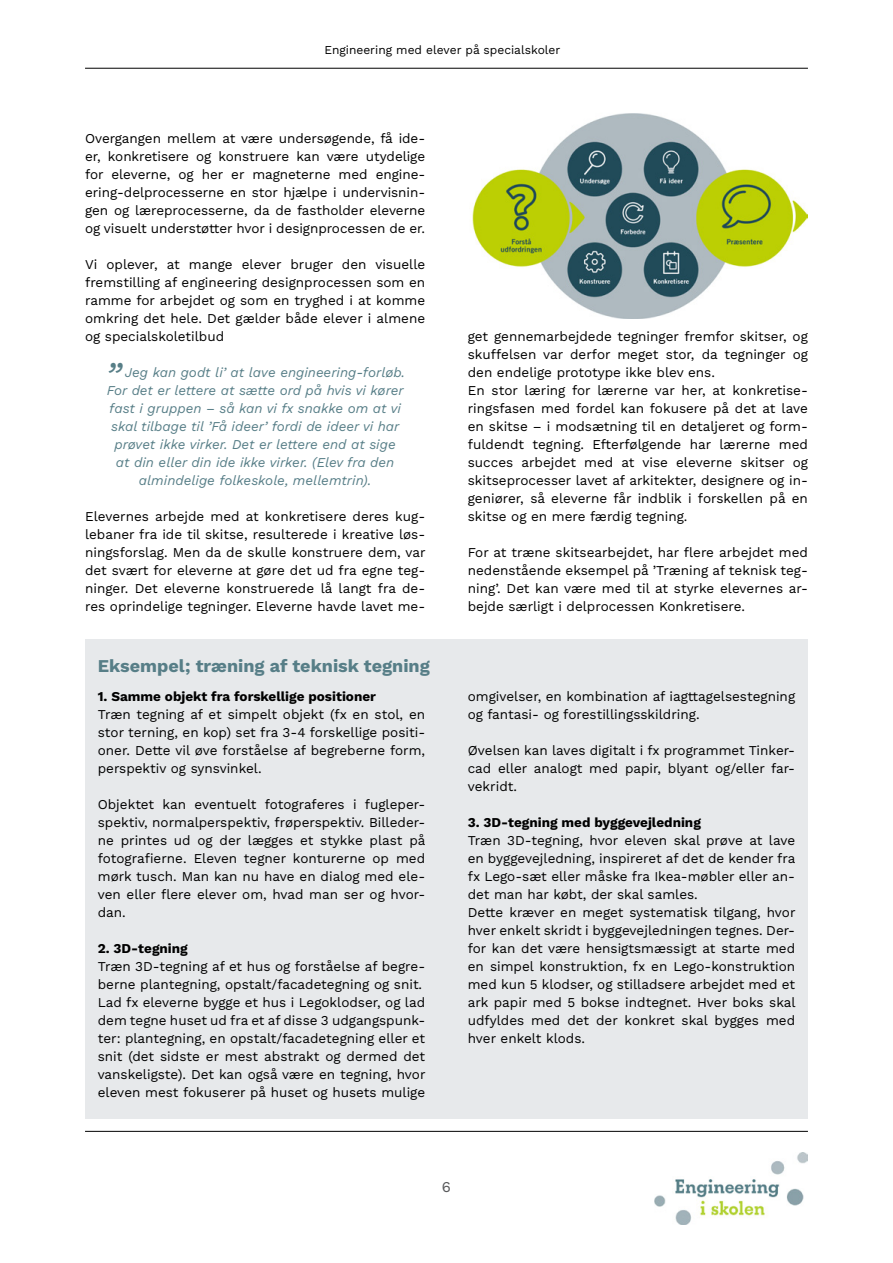
<style>
.page{position:relative;width:893px;height:1263px;background:#fff}
.page>*{position:absolute;margin:0;border:0;box-sizing:border-box;transform-origin:0 0}
.t1{font:italic 37.5px "Work Sans";color:#577e87}
.t2{font:700 18px "Work Sans";color:#577e87}
.t3{font:15px "Work Sans";color:#58595b}
.t4{font:13.5px/18px "Work Sans";color:#000;text-align:justify}
.t5{font:italic 13.5px "Work Sans";color:#577e87}
.t6{font:700 13.5px "Work Sans";color:#000}
.t7{font:12px "Work Sans";color:#000}
</style>
<div class="page">
<img style="left:654px;top:1152px;width:154px;height:73px">
<hr style="left:85px;top:1131px;width:723px;height:1px;background:#000">
<hr style="left:85px;top:68px;width:723px;height:1px;background:#000">
<img style="left:472px;top:113px;width:336px;height:206px">
<div style="left:85px;top:639px;width:723px;height:479px;background:#e7e9eb"></div>
<p class="t7" style="left:324px;top:40px;width:238px">Engineering med elever på specialskoler</p>
<p class="t4" style="left:85px;top:129px;width:342px">Overgangen mellem at være undersøgende, få ide&shy;er, konkretisere og konstruere kan være utydelige for eleverne, og her er magneterne med engine&shy;ering-delprocesserne en stor hjælpe i undervisnin&shy;gen og læreprocesserne, da de fastholder eleverne og visuelt understøtter hvor i designprocessen de er.</p>
<p class="t4" style="left:85px;top:255px;width:342px">Vi oplever, at mange elever bruger den visuelle fremstilling af engineering designprocessen som en ramme for arbejdet og som en tryghed i at komme omkring det hele. Det gælder både elever i almene og specialskoletilbud</p>
<h1 class="t1" style="left:105px;top:348px;width:17px">”</h1>
<p class="t5" style="left:125px;top:362px;width:282px">Jeg kan godt li’ at lave engineering-forløb.</p>
<p class="t5" style="left:107px;top:380px;width:298px">For det er lettere at sætte ord på hvis vi kører</p>
<p class="t5" style="left:109px;top:398px;width:293px">fast i gruppen – så kan vi fx snakke om at vi</p>
<p class="t5" style="left:111px;top:416px;width:290px">skal tilbage til ’Få ideer’ fordi de ideer vi har</p>
<p class="t5" style="left:115px;top:434px;width:283px">prøvet ikke virker. Det er lettere end at sige</p>
<p class="t5" style="left:116px;top:452px;width:280px">at din eller din ide ikke virker. (Elev fra den</p>
<p class="t5" style="left:139px;top:470px;width:234px">almindelige folkeskole, mellemtrin).</p>
<p class="t4" style="left:85px;top:507px;width:342px">Elevernes arbejde med at konkretisere deres kug&shy;lebaner fra ide til skitse, resulterede i kreative løs&shy;ningsforslag. Men da de skulle konstruere dem, var det svært for eleverne at gøre det ud fra egne teg&shy;ninger. Det eleverne konstruerede lå langt fra de&shy;res oprindelige tegninger. Eleverne havde lavet me-</p>
<h2 class="t2" style="left:98px;top:652px;width:334px">Eksempel; træning af teknisk tegning</h2>
<p class="t6" style="left:98px;top:686px;width:280px">1. Samme objekt fra forskellige positioner</p>
<p class="t4" style="left:98px;top:705px;width:329px">Træn tegning af et simpelt objekt (fx en stol, en stor terning, en kop) set fra 3-4 forskellige positi&shy;oner. Dette vil øve forståelse af begreberne form, perspektiv og synsvinkel.</p>
<p class="t4" style="left:98px;top:795px;width:329px">Objektet kan eventuelt fotograferes i fugleper&shy;spektiv, normalperspektiv, frøperspektiv. Billeder&shy;ne printes ud og der lægges et stykke plast på fotografierne. Eleven tegner konturerne op med mørk tusch. Man kan nu have en dialog med ele&shy;ven eller flere elever om, hvad man ser og hvor&shy;dan.</p>
<p class="t6" style="left:98px;top:938px;width:92px">2. 3D-tegning</p>
<p class="t4" style="left:98px;top:957px;width:329px;text-align:left">Træn 3D-tegning af et hus og forståelse af begre&shy;berne plantegning, opstalt/facadetegning og snit.<br>Lad fx eleverne bygge et hus i Legoklodser, og lad dem tegne huset ud fra et af disse 3 udgangspunk&shy;ter: plantegning, en opstalt/facadetegning eller et snit (det sidste er mest abstrakt og dermed det vanskeligste). Det kan også være en tegning, hvor eleven mest fokuserer på huset og husets mulige</p>
<p class="t4" style="left:468px;top:327px;width:342px;text-align:left">get gennemarbejdede tegninger fremfor skitser, og skuffelsen var derfor meget stor, da tegninger og den endelige prototype ikke blev ens.<br>En stor læring for lærerne var her, at konkretise&shy;ringsfasen med fordel kan fokusere på det at lave en skitse – i modsætning til en detaljeret og form&shy;fuldendt tegning. Efterfølgende har lærerne med succes arbejdet med at vise eleverne skitser og skitseprocesser lavet af arkitekter, designere og in&shy;geniører, så eleverne får indblik i forskellen på en skitse og en mere færdig tegning.</p>
<p class="t4" style="left:468px;top:543px;width:342px">For at træne skitsearbejdet, har flere arbejdet med nedenstående eksempel på ’Træning af teknisk teg&shy;ning’. Det kan være med til at styrke elevernes ar&shy;bejde særligt i delprocessen Konkretisere.</p>
<p class="t4" style="left:468px;top:687px;width:329px">omgivelser, en kombination af iagttagelsestegning og fantasi- og forestillingsskildring.</p>
<p class="t4" style="left:468px;top:741px;width:329px">Øvelsen kan laves digitalt i fx programmet Tinker&shy;cad eller analogt med papir, blyant og/eller far&shy;vekridt.</p>
<p class="t6" style="left:468px;top:812px;width:235px">3. 3D-tegning med byggevejledning</p>
<p class="t4" style="left:468px;top:831px;width:329px;text-align:left">Træn 3D-tegning, hvor eleven skal prøve at lave en byggevejledning, inspireret af det de kender fra fx Lego-sæt eller måske fra Ikea-møbler eller an&shy;det man har købt, der skal samles.<br>Dette kræver en meget systematisk tilgang, hvor hver enkelt skridt i byggevejledningen tegnes. Der&shy;for kan det være hensigtsmæssigt at starte med en simpel konstruktion, fx en Lego-konstruktion med kun 5 klodser, og stilladsere arbejdet med et ark papir med 5 bokse indtegnet. Hver boks skal udfyldes med det der konkret skal bygges med hver enkelt klods.</p>
<p class="t3" style="left:442px;top:1175px;width:11px">6</p>
</div>
